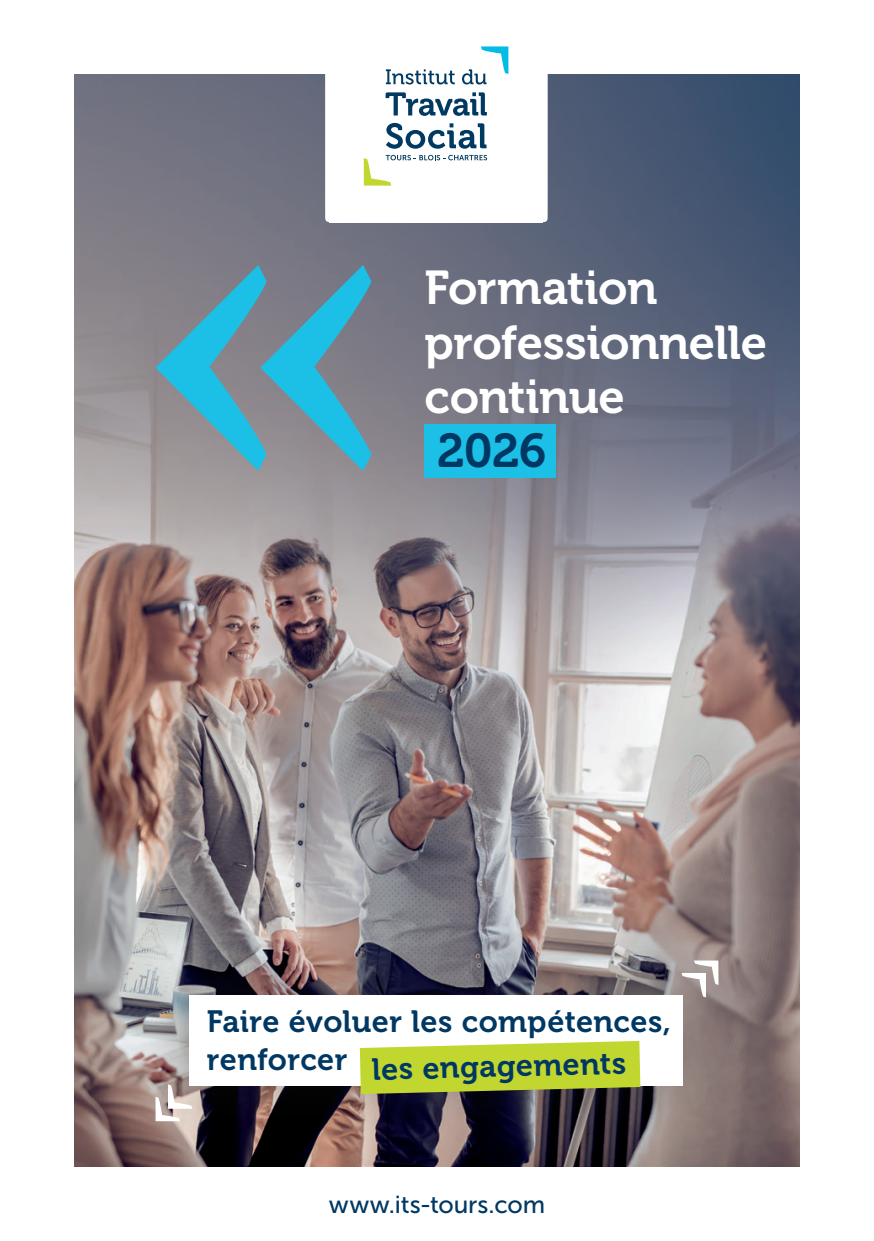
<style>
.page{position:relative;width:874px;height:1241px;background:#fff}
.page>*{position:absolute;margin:0;border:0;box-sizing:border-box;transform-origin:0 0}
.t1{font:47.25px/54.2px "Museo 700";letter-spacing:-.01em;color:#fff}
.t2{font:47.25px "Museo 700";color:#003863}
.t3{font:30.62px/38.5px "Museo 700";letter-spacing:.015em;color:#003863}
.t4{font:24.5px "Museo Sans 500";letter-spacing:-.005em;color:#003863}
</style>
<div class="page">
<img style="left:74px;top:74px;width:725px;height:1092px">
<svg style="left:155px;top:265px;width:216px;height:206px;background:#6498a9"></svg>
<div style="left:134px;top:939px;width:604px;height:201px;background:#231f20;opacity:.3"></div>
<div style="left:189px;top:995px;width:494px;height:90px;background:#fff"></div>
<svg style="left:681px;top:960px;width:37px;height:37px"></svg>
<svg style="left:155px;top:1084px;width:37px;height:36px"></svg>
<svg style="left:359px;top:1040px;width:281px;height:53px;background:#bfd241"></svg>
<div style="left:424px;top:424px;width:132px;height:53px;background:#1cbfe5"></div>
<svg style="left:325px;top:74px;width:222px;height:148px"></svg>
<div style="left:329px;top:9px;width:213px;height:214px;background:#fff"></div>
<svg style="left:363px;top:155px;width:124px;height:30px"></svg>
<svg style="left:385px;top:92px;width:101px;height:24px"></svg>
<svg style="left:386px;top:123px;width:100px;height:26px"></svg>
<svg style="left:385px;top:46px;width:123px;height:38px"></svg>
<h1 class="t1" style="left:424px;top:261px;width:344px">Formation professionnelle continue</h1>
<h1 class="t2" style="left:437px;top:424px;width:110px">2026</h1>
<p class="t3" style="left:207px;top:1001px;width:465px">Faire évoluer les compétences, renforcer</p>
<p class="t3" style="left:371px;top:1051px;width:256px;rotate:-2deg">les engagements</p>
<p class="t4" style="left:329px;top:1190px;width:218px">www.its-tours.com</p>
</div>
